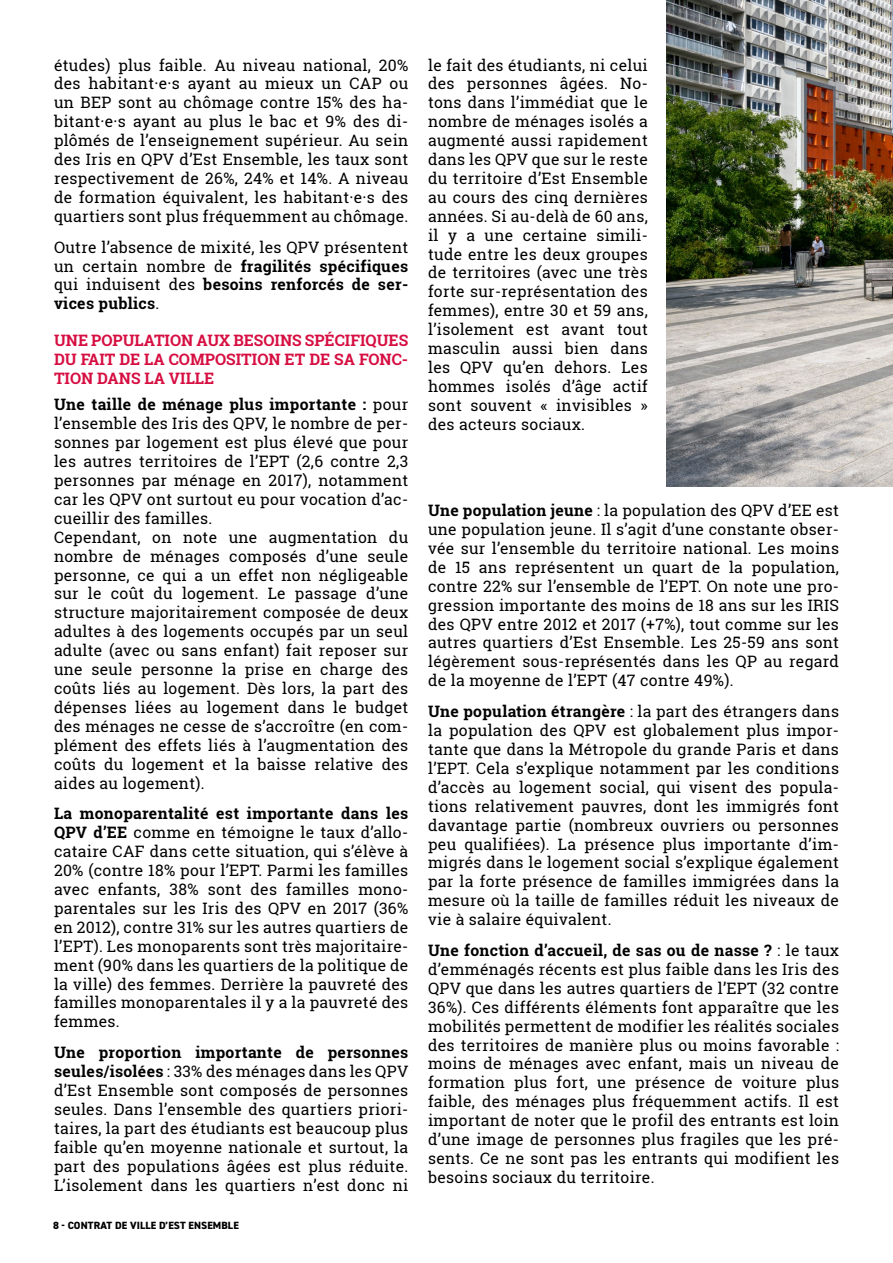
<style>
.page{position:relative;width:893px;height:1263px;background:#fff}
.page>*{position:absolute;margin:0;border:0;box-sizing:border-box;transform-origin:0 0}
.t1{font:15.75px/18.9px "Roboto Slab";letter-spacing:.02em;color:#000;text-align:justify}
.t2{font:700 15.75px/18.9px "Roboto Slab";color:#d60e41;text-align:justify}
.t3{font:800 10.5px "DIN2014";letter-spacing:.01em;color:#000}
.s1{font-weight:700}
</style>
<div class="page">
<img style="left:666px;top:0;width:227px;height:487px">
<p class="t1" style="left:54px;top:55px;width:356px">études) plus faible. Au niveau national, 20% des habitant·e·s ayant au mieux un CAP ou un BEP sont au chômage contre 15% des ha&shy;bitant·e·s ayant au plus le bac et 9% des di&shy;plômés de l’enseignement supérieur. Au sein des Iris en QPV d’Est Ensemble, les taux sont respectivement de 26%, 24% et 14%. A niveau de formation équivalent, les habitant·e·s des quartiers sont plus fréquemment au chômage.</p>
<p class="t1" style="left:54px;top:237px;width:356px">Outre l’absence de mixité, les QPV présentent un certain nombre de <span class="s1">fragilités spécifiques </span>qui induisent des <span class="s1">besoins renforcés de ser&shy;vices publics</span>.</p>
<p class="t2" style="left:54px;top:331px;width:356px">UNE POPULATION AUX BESOINS SPÉCIFIQUES DU FAIT DE LA COMPOSITION ET DE SA FONC-TION DANS LA VILLE</p>
<p class="t1" style="left:54px;top:395px;width:356px;text-align:left"><span class="s1">Une taille de ménage plus importante :</span> pour l’ensemble des Iris des QPV, le nombre de per&shy;sonnes par logement est plus élevé que pour les autres territoires de l’EPT (2,6 contre 2,3 personnes par ménage en 2017), notamment car les QPV ont surtout eu pour vocation d’ac&shy;cueillir des familles.<br>Cependant, on note une augmentation du nombre de ménages composés d’une seule personne, ce qui a un effet non négligeable sur le coût du logement. Le passage d’une structure majoritairement composée de deux adultes à des logements occupés par un seul adulte (avec ou sans enfant) fait reposer sur une seule personne la prise en charge des coûts liés au logement. Dès lors, la part des dépenses liées au logement dans le budget des ménages ne cesse de s’accroître (en com&shy;plément des effets liés à l’augmentation des coûts du logement et la baisse relative des aides au logement).</p>
<p class="t1" style="left:54px;top:804px;width:356px"><span class="s1">La monoparentalité est importante dans les QPV d’EE</span> comme en témoigne le taux d’allo&shy;cataire CAF dans cette situation, qui s’élève à 20% (contre 18% pour l’EPT. Parmi les familles avec enfants, 38% sont des familles mono&shy;parentales sur les Iris des QPV en 2017 (36% en 2012), contre 31% sur les autres quartiers de l’EPT). Les monoparents sont très majoritaire&shy;ment (90% dans les quartiers de la politique de la ville) des femmes. Derrière la pauvreté des familles monoparentales il y a la pauvreté des femmes.</p>
<p class="t1" style="left:54px;top:1043px;width:356px"><span class="s1">Une proportion importante de personnes seules/isolées</span> : 33% des ménages dans les QPV d’Est Ensemble sont composés de personnes seules. Dans l’ensemble des quartiers priori&shy;taires, la part des étudiants est beaucoup plus faible qu’en moyenne nationale et surtout, la part des populations âgées est plus réduite.<br>L’isolement dans les quartiers n’est donc ni</p>
<p class="t3" style="left:53px;top:1218px;width:187px">8 - CONTRAT DE VILLE D’EST ENSEMBLE</p>
<p class="t1" style="left:428px;top:55px;width:221px">le fait des étudiants, ni celui des personnes âgées. No&shy;tons dans l’immédiat que le nombre de ménages isolés a augmenté aussi rapidement dans les QPV que sur le reste du territoire d’Est Ensemble au cours des cinq dernières années. Si au-delà de 60 ans, il y a une certaine simili&shy;tude entre les deux groupes de territoires (avec une très forte sur-représentation des femmes), entre 30 et 59 ans, l’isolement est avant tout masculin aussi bien dans les QPV qu’en dehors. Les hommes isolés d’âge actif sont souvent « invisibles » des acteurs sociaux.</p>
<p class="t1" style="left:428px;top:501px;width:412px"><span class="s1">Une population jeune</span> : la population des QPV d’EE est une population jeune. Il s’agit d’une constante obser&shy;vée sur l’ensemble du territoire national. Les moins de 15 ans représentent un quart de la population, contre 22% sur l’ensemble de l’EPT. On note une pro&shy;gression importante des moins de 18 ans sur les IRIS des QPV entre 2012 et 2017 (+7%), tout comme sur les autres quartiers d’Est Ensemble. Les 25-59 ans sont légèrement sous-représentés dans les QP au regard de la moyenne de l’EPT (47 contre 49%).</p>
<p class="t1" style="left:428px;top:702px;width:412px"><span class="s1">Une population étrangère</span> : la part des étrangers dans la population des QPV est globalement plus impor&shy;tante que dans la Métropole du grande Paris et dans l’EPT. Cela s’explique notamment par les conditions d’accès au logement social, qui visent des popula&shy;tions relativement pauvres, dont les immigrés font davantage partie (nombreux ouvriers ou personnes peu qualifiées). La présence plus importante d’im&shy;migrés dans le logement social s’explique également par la forte présence de familles immigrées dans la mesure où la taille de familles réduit les niveaux de vie à salaire équivalent.</p>
<p class="t1" style="left:428px;top:941px;width:412px"><span class="s1">Une fonction d’accueil, de sas ou de nasse ?</span> : le taux d’emménagés récents est plus faible dans les Iris des QPV que dans les autres quartiers de l’EPT (32 contre 36%). Ces différents éléments font apparaître que les mobilités permettent de modifier les réalités sociales des territoires de manière plus ou moins favorable : moins de ménages avec enfant, mais un niveau de formation plus fort, une présence de voiture plus faible, des ménages plus fréquemment actifs. Il est important de noter que le profil des entrants est loin d’une image de personnes plus fragiles que les pré&shy;sents. Ce ne sont pas les entrants qui modifient les besoins sociaux du territoire.</p>
</div>
